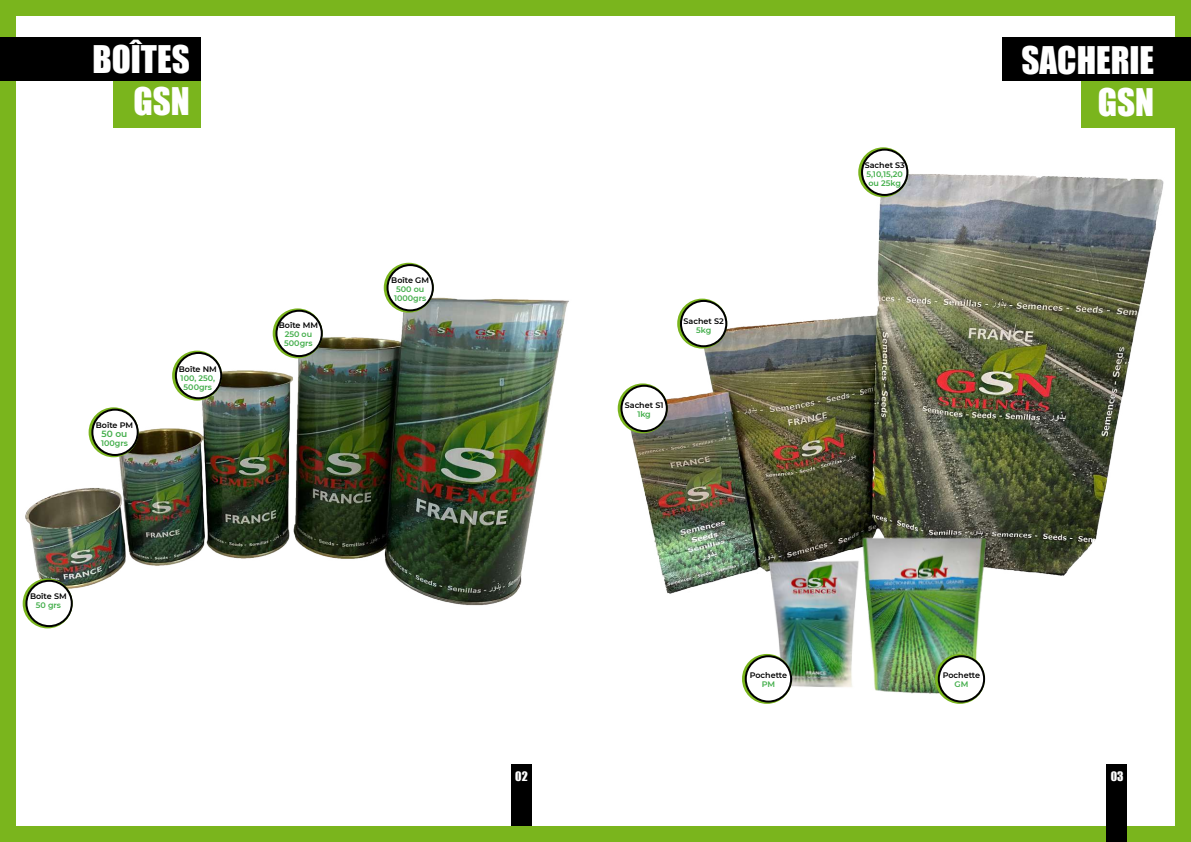
<style>
.page{position:relative;width:1191px;height:842px;background:#fff}
.page>*{position:absolute;margin:0;border:0;box-sizing:border-box;transform-origin:0 0}
.t1{font:35px/42px "Impact";color:#fff;text-align:right}
.t2{font:12px "Impact";color:#fff}
.t3{font:600 9px "Montserrat";color:#41ad49}
.t4{font:600 8px "Montserrat";color:#000}
.t5{font:600 8px/9px "Montserrat";color:#41ad49}
</style>
<div class="page">
<div style="left:511px;top:765px;width:20px;height:77px;background:#000"></div>
<div style="left:0;top:0;width:1191px;height:842px;border:16px solid #7ab51d"></div>
<div style="left:1106px;top:765px;width:21px;height:77px;background:#000"></div>
<img style="left:16px;top:207px;width:553px;height:414px">
<div style="left:113px;top:78px;width:87px;height:50px;background:#7ab51d"></div>
<div style="left:0;top:37px;width:200px;height:43px;background:#000"></div>
<div style="left:89px;top:407px;width:50px;height:50px;border:4px solid #7ab51d;border-radius:50%"></div>
<div style="left:92px;top:410px;width:46px;height:45px;background:#fff;border-radius:50%"></div>
<div style="left:91px;top:409px;width:48px;height:47px;border:2px solid #000;border-radius:50%"></div>
<div style="left:23px;top:578px;width:50px;height:50px;border:4px solid #7ab51d;border-radius:50%"></div>
<div style="left:26px;top:581px;width:46px;height:45px;background:#fff;border-radius:50%"></div>
<div style="left:25px;top:580px;width:48px;height:47px;border:2px solid #000;border-radius:50%"></div>
<div style="left:172px;top:351px;width:50px;height:50px;border:4px solid #7ab51d;border-radius:50%"></div>
<div style="left:176px;top:353px;width:45px;height:45px;background:#fff;border-radius:50%"></div>
<div style="left:175px;top:352px;width:47px;height:47px;border:2px solid #000;border-radius:50%"></div>
<div style="left:273px;top:308px;width:50px;height:50px;border:4px solid #7ab51d;border-radius:50%"></div>
<div style="left:384px;top:263px;width:50px;height:50px;border:4px solid #7ab51d;border-radius:50%"></div>
<div style="left:276px;top:311px;width:46px;height:45px;background:#fff;border-radius:50%"></div>
<div style="left:275px;top:310px;width:48px;height:47px;border:2px solid #000;border-radius:50%"></div>
<div style="left:387px;top:265px;width:46px;height:45px;background:#fff;border-radius:50%"></div>
<div style="left:386px;top:264px;width:48px;height:47px;border:2px solid #000;border-radius:50%"></div>
<img style="left:622px;top:151px;width:542px;height:443px">
<div style="left:1081px;top:81px;width:110px;height:47px;background:#7ab51d"></div>
<div style="left:1002px;top:38px;width:189px;height:43px;background:#000"></div>
<div style="left:617px;top:383px;width:50px;height:50px;border:4px solid #7ab51d;border-radius:50%"></div>
<div style="left:621px;top:386px;width:46px;height:45px;background:#fff;border-radius:50%"></div>
<div style="left:620px;top:385px;width:48px;height:47px;border:2px solid #000;border-radius:50%"></div>
<div style="left:677px;top:299px;width:50px;height:50px;border:4px solid #7ab51d;border-radius:50%"></div>
<div style="left:681px;top:301px;width:45px;height:45px;background:#fff;border-radius:50%"></div>
<div style="left:680px;top:300px;width:47px;height:47px;border:2px solid #000;border-radius:50%"></div>
<div style="left:858px;top:147px;width:50px;height:50px;border:4px solid #7ab51d;border-radius:50%"></div>
<div style="left:862px;top:150px;width:45px;height:45px;background:#fff;border-radius:50%"></div>
<div style="left:861px;top:149px;width:47px;height:47px;border:2px solid #000;border-radius:50%"></div>
<img style="left:855px;top:534px;width:141px;height:164px">
<div style="left:935px;top:654px;width:50px;height:50px;border:4px solid #7ab51d;border-radius:50%"></div>
<div style="left:938px;top:656px;width:46px;height:45px;background:#fff;border-radius:50%"></div>
<div style="left:937px;top:655px;width:48px;height:47px;border:2px solid #000;border-radius:50%"></div>
<img style="left:761px;top:552px;width:131px;height:148px">
<div style="left:742px;top:654px;width:50px;height:50px;border:4px solid #7ab51d;border-radius:50%"></div>
<div style="left:745px;top:656px;width:46px;height:45px;background:#fff;border-radius:50%"></div>
<div style="left:744px;top:655px;width:48px;height:47px;border:2px solid #000;border-radius:50%"></div>
<h1 class="t1" style="left:92px;top:37px;width:99px">BOÎTES<br>GSN</h1>
<h1 class="t1" style="left:1021px;top:38px;width:134px">SACHERIE<br>GSN</h1>
<p class="t4" style="left:96px;top:419px;width:39px">Boîte PM</p>
<p class="t3" style="left:102px;top:427px;width:27px">50 ou</p>
<p class="t5" style="left:101px;top:438px;width:28px">100grs</p>
<p class="t4" style="left:179px;top:364px;width:40px">Boîte NM</p>
<p class="t5" style="left:181px;top:373px;width:36px;text-align:center">100, 250,<br>500grs</p>
<p class="t4" style="left:279px;top:320px;width:41px">Boîte MM</p>
<p class="t5" style="left:284px;top:330px;width:30px">250 ou<br>500grs</p>
<p class="t4" style="left:391px;top:274px;width:39px">Boîte GM</p>
<p class="t5" style="left:394px;top:284px;width:34px">500 ou<br>1000grs</p>
<p class="t4" style="left:683px;top:315px;width:42px">Sachet S2</p>
<p class="t5" style="left:696px;top:325px;width:17px">5kg</p>
<p class="t4" style="left:625px;top:400px;width:40px">Sachet S1</p>
<p class="t5" style="left:637px;top:410px;width:15px">1kg</p>
<p class="t4" style="left:864px;top:160px;width:42px">Sachet S3</p>
<p class="t5" style="left:866px;top:169px;width:38px">5,10,15,20 ou 25kg</p>
<p class="t4" style="left:30px;top:591px;width:38px">Boîte SM</p>
<p class="t5" style="left:36px;top:600px;width:27px">50 grs</p>
<p class="t4" style="left:749px;top:669px;width:39px">Pochette</p>
<p class="t5" style="left:761px;top:679px;width:15px">PM</p>
<p class="t4" style="left:942px;top:669px;width:39px">Pochette</p>
<p class="t5" style="left:954px;top:679px;width:15px">GM</p>
<h2 class="t2" style="left:515px;top:767px;width:14px">02</h2>
<h2 class="t2" style="left:1110px;top:767px;width:14px">03</h2>
</div>
